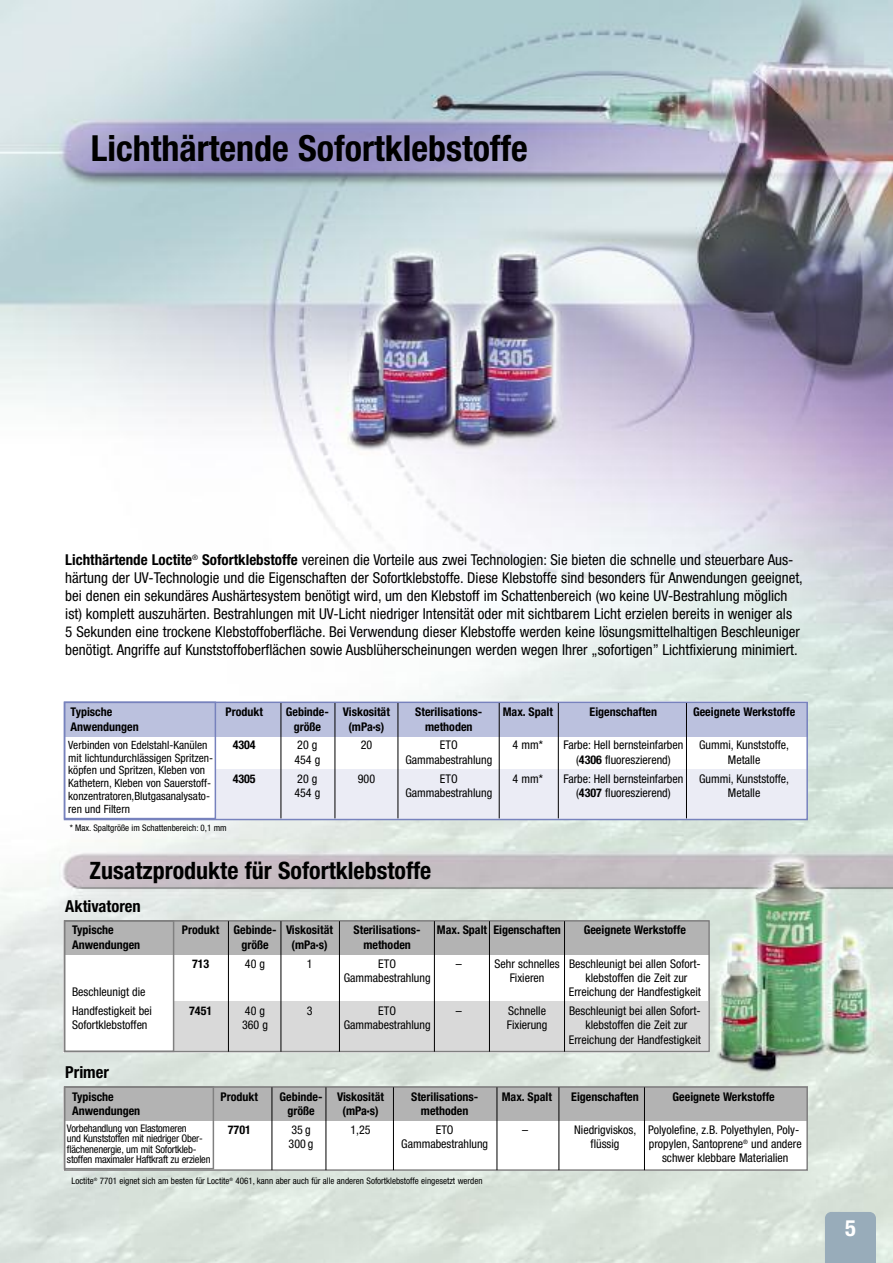
<style>
.page{position:relative;width:893px;height:1263px;background:#fff}
.page>*{position:absolute;margin:0;border:0;box-sizing:border-box;transform-origin:0 0}
.t1{font:700 condensed 36px "Helvetica Neue";color:#000}
.t2{font:700 condensed 24px "Helvetica Neue";color:#000}
.t3{font:700 condensed 22.5px "Helvetica Neue";color:#fff}
.t4{font:700 condensed 16.5px "Helvetica Neue";color:#000}
.t5{font:condensed 15px/18px "Helvetica Neue";color:#000}
.t6{font:condensed 12px/14.4px "Helvetica Neue";color:#000;text-align:center}
.t7{font:700 condensed 12px "Helvetica Neue";color:#000}
.t8{font:condensed 11.4px/12.9px "Helvetica Neue";color:#000}
.t9{font:condensed 10.5px/10.5px "Helvetica Neue";letter-spacing:-.02em;color:#000}
.t10{font:condensed 9px "Helvetica Neue";color:#000}
.s1{font-weight:700}
</style>
<div class="page">
<img style="left:0;top:0;width:893px;height:1263px">
<div style="left:64px;top:1086px;width:744px;height:85px;background:#fff"></div>
<div style="left:64px;top:920px;width:646px;height:132px;background:#fff"></div>
<div style="left:64px;top:701px;width:744px;height:119px;background:#fff"></div>
<div style="left:216px;top:769px;width:592px;height:49px;background:#ebecf5"></div>
<div style="left:174px;top:1001px;width:534px;height:50px;background:#d9d9d9"></div>
<div style="left:64px;top:920px;width:645px;height:34px;background:#b3b3b3"></div>
<div style="left:64px;top:703px;width:744px;height:34px;background:#bbc1de"></div>
<div style="left:64px;top:920px;width:110px;height:132px;border:2px solid #808080"></div>
<div style="left:64px;top:920px;width:646px;height:132px;border:2px solid #808080"></div>
<div style="left:64px;top:701px;width:744px;height:119px;border:2px solid #7782bd"></div>
<div style="left:64px;top:701px;width:152px;height:118px;border:2px solid #7782bd"></div>
<div style="left:64px;top:1087px;width:744px;height:34px;background:#b3b3b3"></div>
<div style="left:64px;top:1086px;width:150px;height:83px;border:2px solid #808080"></div>
<div style="left:64px;top:1086px;width:744px;height:85px;border:2px solid #808080"></div>
<div style="left:825px;top:1212px;width:51px;height:51px;background:#98acba"></div>
<hr style="left:272px;top:1087px;width:1px;height:83px;background:#000">
<hr style="left:326px;top:1087px;width:1px;height:83px;background:#000">
<hr style="left:393px;top:1087px;width:1px;height:83px;background:#000">
<hr style="left:497px;top:1087px;width:1px;height:83px;background:#000">
<hr style="left:558px;top:1087px;width:1px;height:83px;background:#000">
<hr style="left:644px;top:1087px;width:1px;height:83px;background:#000">
<hr style="left:228px;top:921px;width:1px;height:131px;background:#000">
<hr style="left:281px;top:921px;width:1px;height:131px;background:#000">
<hr style="left:339px;top:921px;width:1px;height:131px;background:#000">
<hr style="left:434px;top:921px;width:1px;height:131px;background:#000">
<hr style="left:489px;top:921px;width:1px;height:131px;background:#000">
<hr style="left:564px;top:921px;width:1px;height:131px;background:#000">
<hr style="left:281px;top:703px;width:1px;height:115px;background:#000">
<hr style="left:335px;top:703px;width:1px;height:115px;background:#000">
<hr style="left:398px;top:703px;width:1px;height:115px;background:#000">
<hr style="left:499px;top:703px;width:1px;height:115px;background:#000">
<hr style="left:558px;top:703px;width:1px;height:115px;background:#000">
<hr style="left:686px;top:703px;width:1px;height:115px;background:#000">
<h1 class="t1" style="left:91px;top:136px;width:439px">Lichthärtende Sofortklebstoffe</h1>
<p class="t5" style="left:65px;top:552px;width:739px"><span class="s1">Lichthärtende Loctite</span><sup>®</sup> <span class="s1">Sofortklebstoffe</span> vereinen die Vorteile aus zwei Technologien: Sie bieten die schnelle und steuerbare Aus&shy;härtung der UV-Technologie und die Eigenschaften der Sofortklebstoffe. Diese Klebstoffe sind besonders für Anwendungen geeignet, bei denen ein sekundäres Aushärtesystem benötigt wird, um den Klebstoff im Schattenbereich (wo keine UV-Bestrahlung möglich ist) komplett auszuhärten. Bestrahlungen mit UV-Licht niedriger Intensität oder mit sichtbarem Licht erzielen bereits in weniger als 5 Sekunden eine trockene Klebstoffoberfläche. Bei Verwendung dieser Klebstoffe werden keine lösungsmittelhaltigen Beschleuniger benötigt. Angriffe auf Kunststoffoberflächen sowie Ausblüherscheinungen werden wegen Ihrer „sofortigen” Lichtfixierung minimiert.</p>
<p class="t7" style="left:71px;top:708px;width:43px">Typische</p>
<p class="t7" style="left:225px;top:708px;width:39px">Produkt</p>
<p class="t7" style="left:286px;top:708px;width:106px">Gebinde- Viskosität</p>
<p class="t7" style="left:415px;top:708px;width:69px">Sterilisations-</p>
<p class="t7" style="left:503px;top:708px;width:52px">Max. Spalt</p>
<p class="t7" style="left:590px;top:708px;width:69px">Eigenschaften</p>
<p class="t7" style="left:693px;top:708px;width:104px">Geeignete Werkstoffe</p>
<p class="t7" style="left:71px;top:722px;width:70px">Anwendungen</p>
<p class="t7" style="left:294px;top:722px;width:29px">größe</p>
<p class="t7" style="left:348px;top:722px;width:38px">(mPa·s)</p>
<p class="t7" style="left:425px;top:722px;width:49px">methoden</p>
<p class="t7" style="left:233px;top:741px;width:25px">4304</p>
<p class="t6" style="left:297px;top:739px;width:22px">20 g</p>
<p class="t6" style="left:361px;top:739px;width:13px">20</p>
<p class="t6" style="left:440px;top:739px;width:19px">ETO</p>
<p class="t6" style="left:513px;top:739px;width:32px">4 mm*</p>
<p class="t6" style="left:563px;top:739px;width:122px">Farbe: Hell bernsteinfarben</p>
<p class="t6" style="left:699px;top:739px;width:91px">Gummi, Kunststoffe,</p>
<p class="t6" style="left:294px;top:753px;width:28px">454 g</p>
<p class="t6" style="left:405px;top:753px;width:88px">Gammabestrahlung</p>
<p class="t6" style="left:576px;top:753px;width:96px">(<span class="s1">4306</span> fluoreszierend)</p>
<p class="t6" style="left:728px;top:753px;width:34px">Metalle</p>
<p class="t7" style="left:233px;top:774px;width:25px">4305</p>
<p class="t6" style="left:297px;top:772px;width:22px">20 g</p>
<p class="t6" style="left:358px;top:772px;width:19px">900</p>
<p class="t6" style="left:440px;top:772px;width:19px">ETO</p>
<p class="t6" style="left:513px;top:772px;width:32px">4 mm*</p>
<p class="t6" style="left:563px;top:772px;width:122px">Farbe: Hell bernsteinfarben</p>
<p class="t6" style="left:699px;top:772px;width:91px">Gummi, Kunststoffe,</p>
<p class="t6" style="left:294px;top:786px;width:28px">454 g</p>
<p class="t6" style="left:405px;top:786px;width:88px">Gammabestrahlung</p>
<p class="t6" style="left:576px;top:786px;width:96px">(<span class="s1">4307</span> fluoreszierend)</p>
<p class="t6" style="left:728px;top:786px;width:34px">Metalle</p>
<p class="t8" style="left:68px;top:739px;width:146px">Verbinden von Edelstahl-Kanülen mit lichtundurchlässigen Spritzen&shy;köpfen und Spritzen, Kleben von<br>Kathetern, Kleben von Sauerstoff&shy;konzentratoren,Blutgasanalysato&shy;ren und Filtern</p>
<p class="t10" style="left:70px;top:824px;width:159px">* Max. Spaltgröße im Schattenbereich: 0,1 mm</p>
<h2 class="t2" style="left:90px;top:862px;width:343px">Zusatzprodukte für Sofortklebstoffe</h2>
<p class="t4" style="left:65px;top:900px;width:77px">Aktivatoren</p>
<p class="t7" style="left:72px;top:926px;width:43px">Typische</p>
<p class="t7" style="left:182px;top:926px;width:153px">Produkt Gebinde- Viskosität</p>
<p class="t7" style="left:354px;top:926px;width:69px">Sterilisations-</p>
<p class="t7" style="left:437px;top:926px;width:126px">Max. Spalt Eigenschaften</p>
<p class="t7" style="left:584px;top:926px;width:104px">Geeignete Werkstoffe</p>
<p class="t7" style="left:72px;top:940px;width:70px">Anwendungen</p>
<p class="t7" style="left:241px;top:940px;width:29px">größe</p>
<p class="t7" style="left:291px;top:940px;width:38px">(mPa·s)</p>
<p class="t7" style="left:363px;top:940px;width:49px">methoden</p>
<p class="t7" style="left:192px;top:959px;width:19px">713</p>
<p class="t6" style="left:245px;top:957px;width:22px">40 g</p>
<p class="t6" style="left:307px;top:957px;width:7px">1</p>
<p class="t6" style="left:378px;top:957px;width:19px">ETO</p>
<p class="t6" style="left:456px;top:957px;width:7px">–</p>
<p class="t6" style="left:495px;top:957px;width:208px">Sehr schnelles Beschleunigt bei allen Sofort-</p>
<p class="t6" style="left:344px;top:971px;width:88px">Gammabestrahlung</p>
<p class="t6" style="left:510px;top:971px;width:36px">Fixieren</p>
<p class="t6" style="left:585px;top:971px;width:104px">klebstoffen die Zeit zur</p>
<p class="t6" style="left:72px;top:986px;width:75px">Beschleunigt die</p>
<p class="t6" style="left:569px;top:986px;width:134px">Erreichung der Handfestigkeit</p>
<p class="t6" style="left:72px;top:1004px;width:82px">Handfestigkeit bei</p>
<p class="t7" style="left:189px;top:1006px;width:25px">7451</p>
<p class="t6" style="left:245px;top:1004px;width:22px">40 g</p>
<p class="t6" style="left:307px;top:1004px;width:7px">3</p>
<p class="t6" style="left:378px;top:1004px;width:19px">ETO</p>
<p class="t6" style="left:456px;top:1004px;width:7px">–</p>
<p class="t6" style="left:508px;top:1004px;width:39px">Schnelle</p>
<p class="t6" style="left:569px;top:1004px;width:133px">Beschleunigt bei allen Sofort-</p>
<p class="t6" style="left:72px;top:1019px;width:77px">Sofortklebstoffen</p>
<p class="t6" style="left:242px;top:1019px;width:28px">360 g</p>
<p class="t6" style="left:344px;top:1019px;width:88px">Gammabestrahlung</p>
<p class="t6" style="left:507px;top:1019px;width:42px">Fixierung</p>
<p class="t6" style="left:569px;top:1019px;width:134px">klebstoffen die Zeit zur<br>Erreichung der Handfestigkeit</p>
<p class="t4" style="left:65px;top:1066px;width:45px">Primer</p>
<p class="t7" style="left:72px;top:1092px;width:43px">Typische</p>
<p class="t7" style="left:221px;top:1092px;width:39px">Produkt</p>
<p class="t7" style="left:279px;top:1092px;width:106px">Gebinde- Viskosität</p>
<p class="t7" style="left:411px;top:1092px;width:69px">Sterilisations-</p>
<p class="t7" style="left:502px;top:1092px;width:52px">Max. Spalt</p>
<p class="t7" style="left:571px;top:1092px;width:69px">Eigenschaften</p>
<p class="t7" style="left:673px;top:1092px;width:104px">Geeignete Werkstoffe</p>
<p class="t7" style="left:72px;top:1106px;width:70px">Anwendungen</p>
<p class="t7" style="left:287px;top:1106px;width:29px">größe</p>
<p class="t7" style="left:342px;top:1106px;width:38px">(mPa·s)</p>
<p class="t7" style="left:421px;top:1106px;width:49px">methoden</p>
<p class="t7" style="left:228px;top:1125px;width:25px">7701</p>
<p class="t6" style="left:291px;top:1123px;width:21px">35g</p>
<p class="t6" style="left:350px;top:1123px;width:22px">1,25</p>
<p class="t6" style="left:436px;top:1123px;width:19px">ETO</p>
<p class="t6" style="left:522px;top:1123px;width:7px">–</p>
<p class="t6" style="left:574px;top:1123px;width:227px">Niedrigviskos, Polyolefine, z.B. Polyethylen, Poly-</p>
<p class="t6" style="left:289px;top:1138px;width:26px">300 g</p>
<p class="t6" style="left:401px;top:1138px;width:88px">Gammabestrahlung</p>
<p class="t6" style="left:591px;top:1138px;width:30px">flüssig</p>
<p class="t6" style="left:649px;top:1138px;width:154px">propylen, Santoprene<sup>®</sup> und andere schwer klebbare Materialien</p>
<p class="t9" style="left:67px;top:1124px;width:145px">Vorbehandlung von Elastomeren<br>und Kunststoffen mit niedriger Ober&shy;flächenenergie, um mit Sofortkleb&shy;stoffen maximaler Haftkraft zu erzielen</p>
<p class="t10" style="left:71px;top:1177px;width:413px">Loctite<sup>®</sup> 7701 eignet sich am besten für Loctite<sup>®</sup> 4061, kann aber auch für alle anderen Sofortklebstoffe eingesetzt werden</p>
<h3 class="t3" style="left:845px;top:1220px;width:12px">5</h3>
</div>
